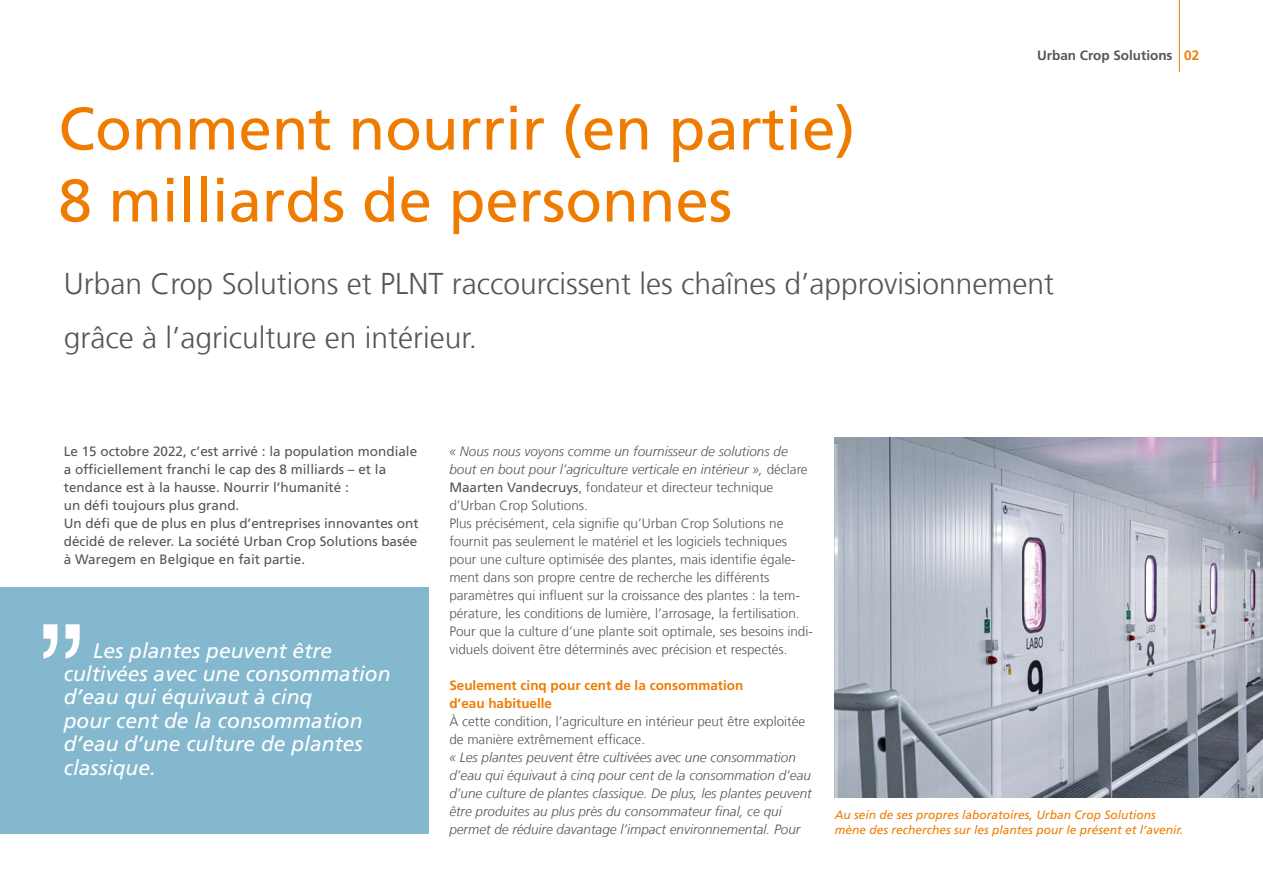
<style>
.page{position:relative;width:1263px;height:893px;background:#fff}
.page>*{position:absolute;margin:0;border:0;box-sizing:border-box;transform-origin:0 0}
.t1{font:135px "Helvetica";color:#fff}
.Headline{font:60px/72px "Frutiger LT Com";color:#ef7c00}
.Subheadline_Innensei{font:300 30px/54px "Frutiger LT Com";color:#565656}
.Zitat{font:italic 21px/23.4px "Frutiger LT Com";color:#fff}
.Fließtext_9pt_versch{font:300 13.5px/18px "Frutiger LT Com";color:#565656}
.Fließtext_9pt_versch-2{font:italic 300 13.5px/18px "Frutiger LT Com";color:#565656}
.Einleitung_9pt{font:13.5px/18px "Frutiger LT Com";color:#565656}
.Fließtext_9pt_headli{font:700 13.5px/18px "Frutiger LT Com";color:#ef7c00}
.t2{font:700 13.5px "Frutiger LT Com";color:#565656}
.Bildunterschrift_lib{font:italic 12px/14.9px "Frutiger LT Com";color:#ef7c00}
.s1{color:#ef7c00}
.s2{font-style:normal}
.s3{font-weight:400;font-style:normal}
</style>
<div class="page">
<div style="left:0;top:587px;width:428px;height:247px;background:#83b8ce"></div>
<img style="left:835px;top:438px;width:428px;height:360px">
<hr style="left:1179px;top:0;width:1px;height:72px;background:#ef7c00">
<p class="Headline" style="left:58px;top:93px;width:798px">Comment nourrir (en partie)<br>8 milliards de personnes</p>
<p class="t2" style="left:1037px;top:47px;width:164px">Urban Crop Solutions <span class="s1">02</span></p>
<p class="Subheadline_Innensei" style="left:64px;top:256px;width:992px">Urban Crop Solutions et PLNT raccourcissent les chaînes d’approvisionnement grâce à l’agriculture en intérieur.</p>
<p class="Einleitung_9pt" style="left:64px;top:442px;width:356px">Le 15 octobre 2022, c’est arrivé : la population mondiale a officiellement franchi le cap des 8 milliards – et la tendance est à la hausse. Nourrir l’humanité :<br>un défi toujours plus grand.<br>Un défi que de plus en plus d’entreprises innovantes ont décidé de relever. La société Urban Crop Solutions basée à Waregem en Belgique en fait partie.</p>
<p class="Fließtext_9pt_versch-2" style="left:449px;top:442px;width:360px">« Nous nous voyons comme un fournisseur de solutions de bout en bout pour l’agriculture verticale en intérieur », <span class="s2">déclare </span><span class="s3">Maarten Vandecruys</span><span class="s2">, fondateur et directeur technique d’Urban Crop Solutions.</span></p>
<p class="Fließtext_9pt_versch" style="left:449px;top:514px;width:365px">Plus précisément, cela signifie qu’Urban Crop Solutions ne fournit pas seulement le matériel et les logiciels techniques pour une culture optimisée des plantes, mais identifie égale&shy;ment dans son propre centre de recherche les différents paramètres qui influent sur la croissance des plantes : la tem&shy;pérature, les conditions de lumière, l’arrosage, la fertilisation.<br>Pour que la culture d’une plante soit optimale, ses besoins indi&shy;viduels doivent être déterminés avec précision et respectés.</p>
<p class="Fließtext_9pt_headli" style="left:449px;top:676px;width:296px">Seulement cinq pour cent de la consommation d’eau habituelle</p>
<p class="Fließtext_9pt_versch" style="left:449px;top:712px;width:357px">À cette condition, l’agriculture en intérieur peut être exploitée de manière extrêmement efficace.</p>
<p class="Fließtext_9pt_versch-2" style="left:449px;top:748px;width:364px">« Les plantes peuvent être cultivées avec une consommation d’eau qui équivaut à cinq pour cent de la consommation d’eau d’une culture de plantes classique. De plus, les plantes peuvent être produites au plus près du consommateur final, ce qui permet de réduire davantage l’impact environnemental. Pour</p>
<p class="t1" style="left:38px;top:487px;width:46px">„</p>
<p class="Zitat" style="left:64px;top:639px;width:328px;text-indent:29px">Les plantes peuvent être cultivées avec une consommation d’eau qui équivaut à cinq<br>pour cent de la consommation d’eau d’une culture de plantes classique.</p>
<p class="Bildunterschrift_lib" style="left:835px;top:807px;width:350px">Au sein de ses propres laboratoires, Urban Crop Solutions mène des recherches sur les plantes pour le présent et l’avenir.</p>
</div>
